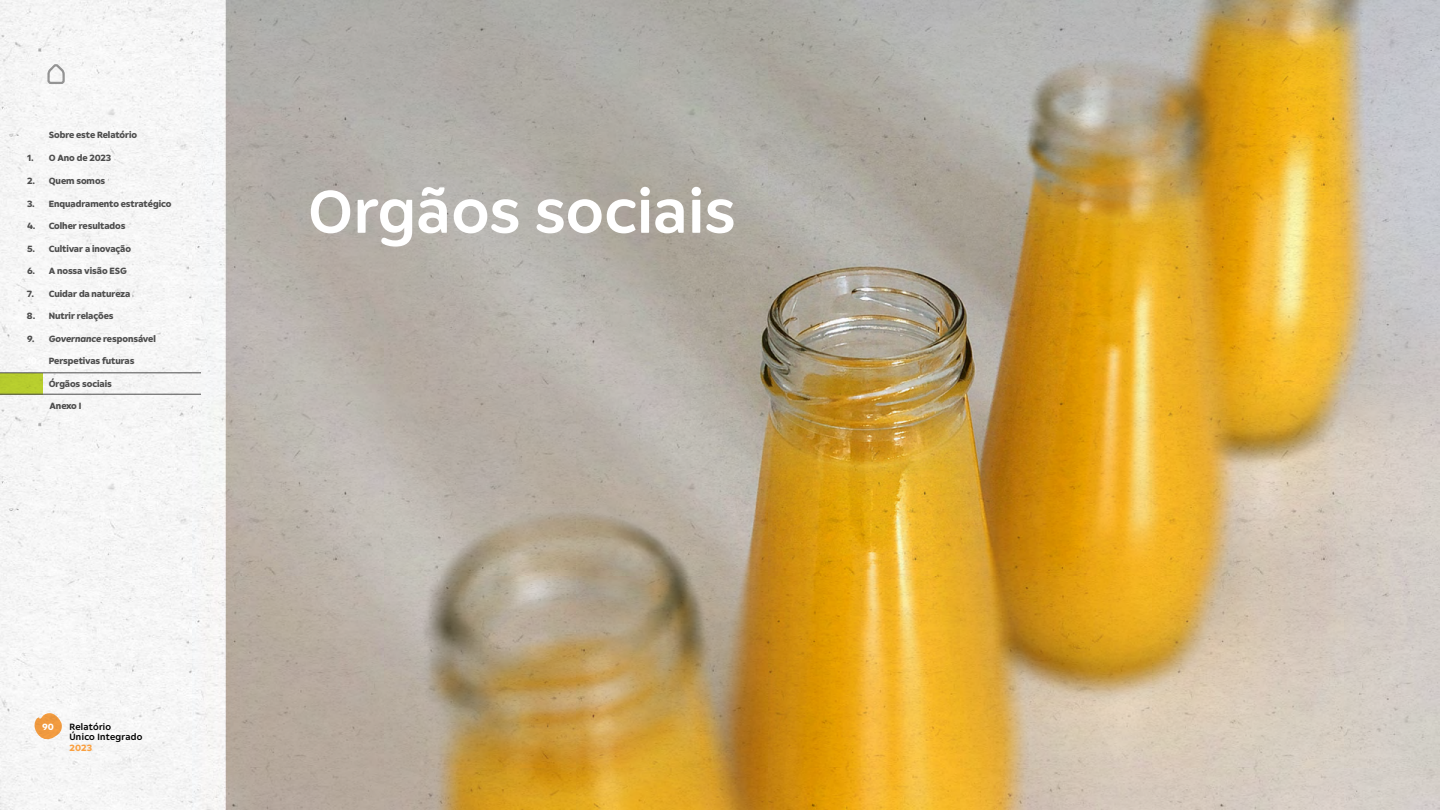
<style>
.page{position:relative;width:1440px;height:810px;background:#fff}
.page>*{position:absolute;margin:0;border:0;box-sizing:border-box;transform-origin:0 0}
.t1{font:500 60px "Sumol Compal Type";letter-spacing:.01em;color:#fff}
.t2{font:700 9px "Sumol Compal Type";letter-spacing:-.01em;color:#4d4d4d}
.t3{font:italic 700 9px "Sumol Compal Type";letter-spacing:-.01em;color:#4d4d4d}
.t4{font:500 9px/10.5px "Sumol Compal Type";letter-spacing:.03em;color:#000}
.t5{font:700 9px "Sumol Compal Type";color:#faa040}
.t6{font:700 9px "Sumol Compal Type";color:#fff}
.s1{font-style:normal}
.s2{color:#fff}
</style>
<div class="page">
<img style="left:0;top:0;width:1440px;height:810px">
<svg style="left:46px;top:62px;width:20px;height:23px"></svg>
<div style="left:0;top:373px;width:43px;height:22px;background:#b7cd2e"></div>
<hr style="left:0;top:373px;width:201px;height:1px;background:#4d4d4d">
<hr style="left:0;top:394px;width:201px;height:1px;background:#4d4d4d">
<svg style="left:34px;top:713px;width:28px;height:33px"></svg>
<p class="t2" style="left:49px;top:129px;width:90px">Sobre este Relatório</p>
<p class="t2" style="left:27px;top:151px;width:86px">1. O Ano de 2023</p>
<p class="t2" style="left:27px;top:175px;width:80px">2. Quem somos</p>
<p class="t2" style="left:27px;top:197px;width:146px">3. Enquadramento estratégico</p>
<p class="t2" style="left:27px;top:220px;width:100px">4. Colher resultados</p>
<p class="t2" style="left:27px;top:242px;width:106px">5. Cultivar a inovação</p>
<p class="t2" style="left:27px;top:265px;width:101px">6. A nossa visão ESG</p>
<p class="t2" style="left:27px;top:287px;width:105px">7. Cuidar da natureza</p>
<p class="t2" style="left:27px;top:310px;width:88px">8. Nutrir relações</p>
<p class="t3" style="left:27px;top:332px;width:130px">9. Governance <span class="s1">responsável</span></p>
<p class="t2" style="left:27px;top:355px;width:109px"><span class="s2">10.</span> Perspetivas futuras</p>
<p class="t2" style="left:49px;top:377px;width:65px">Órgãos sociais</p>
<p class="t2" style="left:50px;top:400px;width:33px">Anexo I</p>
<p class="t6" style="left:42px;top:720px;width:13px">90</p>
<p class="t4" style="left:69px;top:721px;width:75px">Relatório<br>Único Integrado</p>
<p class="t5" style="left:69px;top:741px;width:24px">2023</p>
<h1 class="t1" style="left:308px;top:170px;width:429px">Orgãos sociais</h1>
</div>
